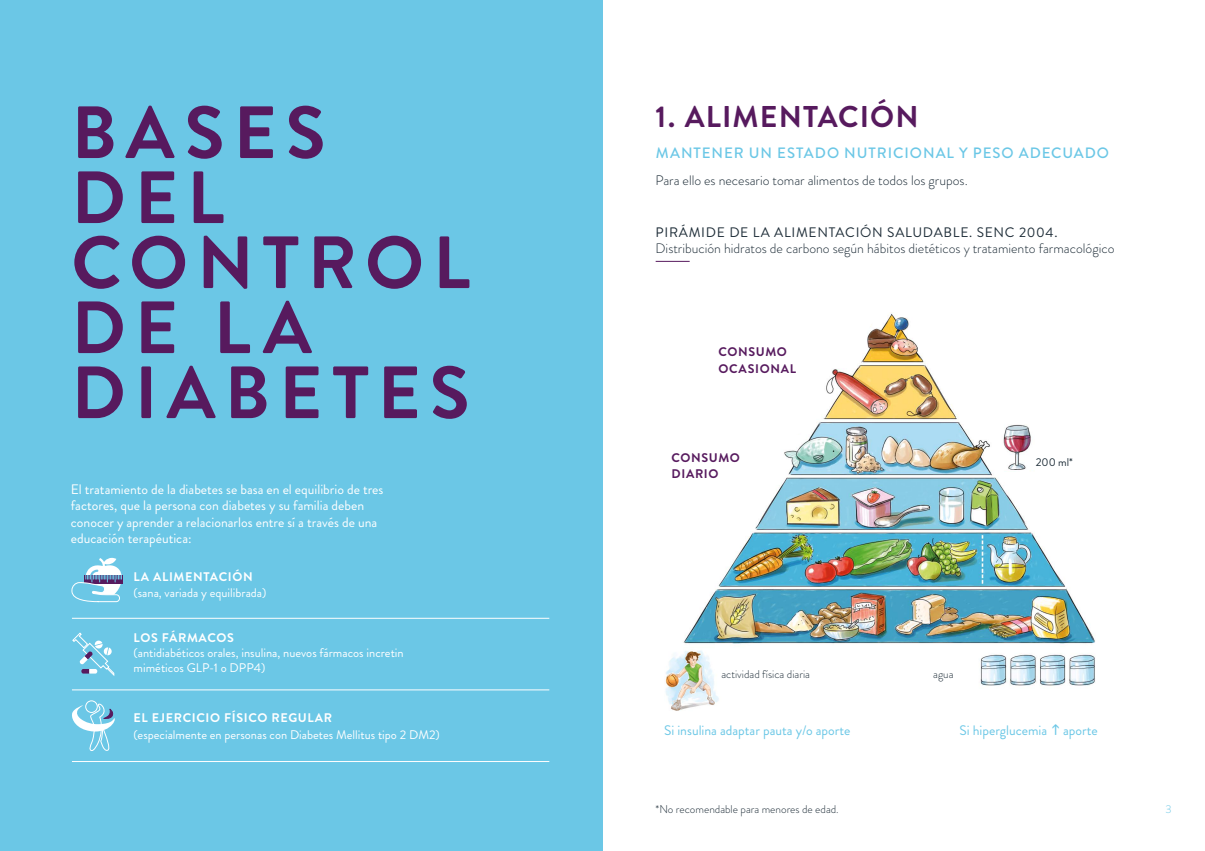
<style>
.page{position:relative;width:1205px;height:851px;background:#fff}
.page>*{position:absolute;margin:0;border:0;box-sizing:border-box;transform-origin:0 0}
.t1{font:700 73.75px/65px "Brandon Grotesque";letter-spacing:.12em;color:#571a5e}
.t2{font:700 30px "Brandon Grotesque";letter-spacing:.035em;color:#571a5e}
.t3{font:500 15px "Brandon Grotesque";letter-spacing:.06em;color:#6bc7e6}
.t4{font:13.75px/16.5px "Brandon Grotesque";color:#fff}
.t5{font:300 13.75px "Brandon Grotesque";color:#1d2c37}
.t6{font:13.75px "Brandon Grotesque";color:#6bc7e6}
.t7{font:13.75px "Brandon Grotesque";letter-spacing:.05em;color:#1d2c37}
.t8{font:12.5px/15px "Brandon Grotesque";color:#fff}
.t9{font:700 12.5px "Brandon Grotesque";letter-spacing:.05em;color:#fff}
.t10{font:700 12.5px/16.2px "Brandon Grotesque";letter-spacing:.055em;color:#571a5e}
.t11{font:300 11.25px "Brandon Grotesque";color:#1d2c37}
.t12{font:11.25px "Brandon Grotesque";color:#1d2c37}
.t13{font:300 11.25px "Brandon Grotesque";color:#6bc7e6}
</style>
<div class="page">
<div style="left:0;top:0;width:602px;height:850px;background:#6bc7e6"></div>
<hr style="left:72px;top:618px;width:477px;height:1px;background:#fff">
<hr style="left:72px;top:689px;width:477px;height:1px;background:#fff">
<hr style="left:72px;top:761px;width:477px;height:1px;background:#fff">
<div style="left:84px;top:575px;width:39px;height:9px;background:#571a5e"></div>
<svg style="left:72px;top:557px;width:50px;height:45px"></svg>
<svg style="left:72px;top:632px;width:42px;height:44px"></svg>
<div style="left:85px;top:700px;width:13px;height:12px;border:1px solid #fff;border-radius:50%"></div>
<svg style="left:72px;top:702px;width:43px;height:48px"></svg>
<hr style="left:656px;top:261px;width:34px;height:1px;background:#571a5e">
<img style="left:683px;top:313px;width:412px;height:373px">
<img style="left:665px;top:647px;width:56px;height:64px">
<h1 class="t1" style="left:71px;top:101px;width:400px">BASES<br>DEL<br>CONTROL<br>DE LA<br>DIABETES</h1>
<h2 class="t2" style="left:656px;top:96px;width:264px">1. ALIMENTACIÓN</h2>
<p class="t3" style="left:656px;top:142px;width:455px">MANTENER UN ESTADO NUTRICIONAL Y PESO ADECUADO</p>
<p class="t5" style="left:656px;top:170px;width:314px">Para ello es necesario tomar alimentos de todos los grupos.</p>
<p class="t7" style="left:656px;top:222px;width:403px">PIRÁMIDE DE LA ALIMENTACIÓN SALUDABLE. SENC 2004.</p>
<p class="t5" style="left:656px;top:239px;width:460px">Distribución hidratos de carbono según hábitos dietéticos y tratamiento farmacológico</p>
<p class="t10" style="left:718px;top:344px;width:79px">CONSUMO<br>OCASIONAL</p>
<p class="t4" style="left:71px;top:481px;width:314px">El tratamiento de la diabetes se basa en el equilibrio de tres factores, que la persona con diabetes y su familia deben conocer y aprender a relacionarlos entre sí a través de una educación terapéutica:</p>
<p class="t9" style="left:134px;top:567px;width:121px">LA ALIMENTACIÓN</p>
<p class="t8" style="left:134px;top:585px;width:134px">(sana, variada y equilibrada)</p>
<p class="t9" style="left:134px;top:628px;width:102px">LOS FÁRMACOS</p>
<p class="t8" style="left:134px;top:645px;width:272px">(antidiabéticos orales, insulina, nuevos fármacos incretin miméticos GLP-1 o DPP4)</p>
<p class="t9" style="left:134px;top:709px;width:200px">EL EJERCICIO FÍSICO REGULAR</p>
<p class="t8" style="left:134px;top:726px;width:308px">(especialmente en personas con Diabetes Mellitus tipo 2 DM2)</p>
<p class="t10" style="left:671px;top:450px;width:70px">CONSUMO</p>
<p class="t12" style="left:1036px;top:454px;width:39px">200 ml*</p>
<p class="t10" style="left:671px;top:466px;width:48px">DIARIO</p>
<p class="t11" style="left:721px;top:666px;width:90px">actividad física diaria</p>
<p class="t11" style="left:933px;top:666px;width:22px">agua</p>
<p class="t6" style="left:664px;top:720px;width:188px">Si insulina adaptar pauta y/o aporte</p>
<p class="t6" style="left:959px;top:720px;width:140px">Si hiperglucemia aporte</p>
<p class="t11" style="left:656px;top:801px;width:185px">*No recomendable para menores de edad.</p>
<p class="t13" style="left:1165px;top:801px;width:8px">3</p>
</div>
